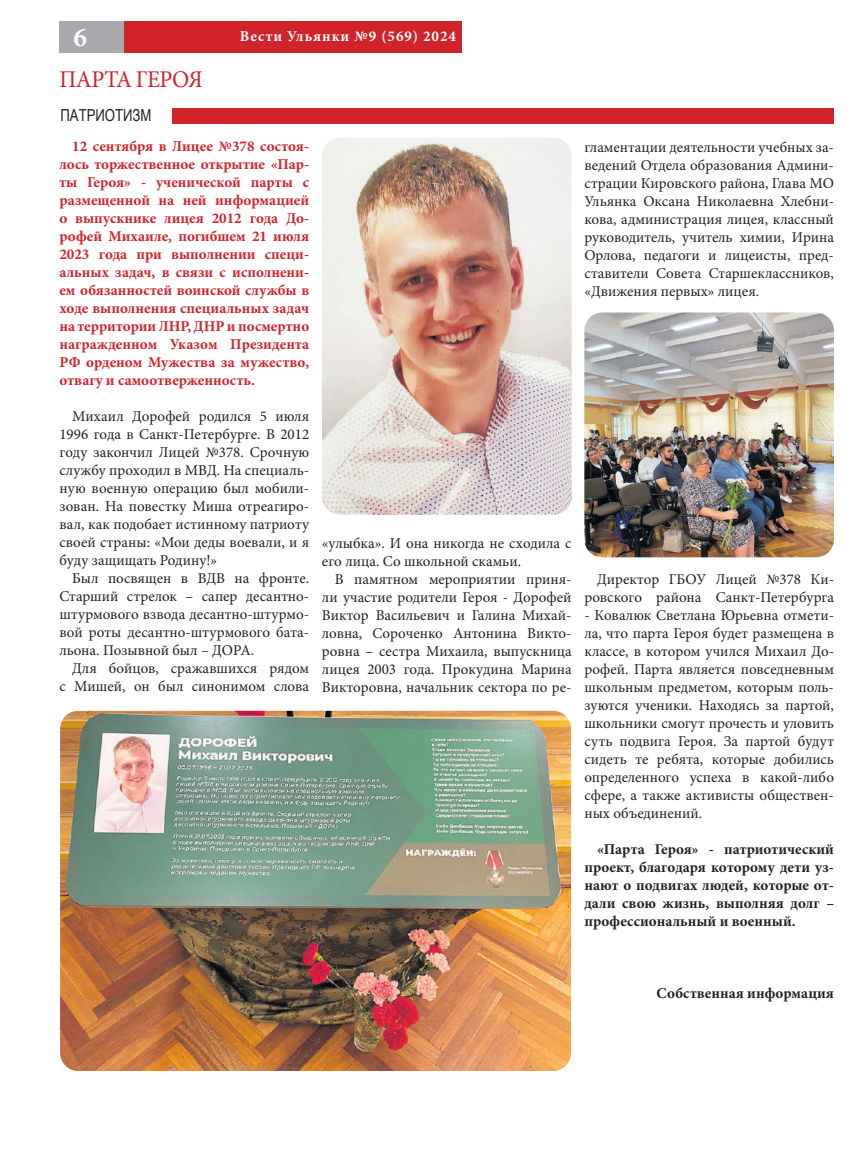
<style>
.page{position:relative;width:851px;height:1170px;background:#fff}
.page>*{position:absolute;margin:0;border:0;box-sizing:border-box;transform-origin:0 0}
.t1{font:700 27px "Minion Pro";color:#fff}
.t2{font:24px "Minion Pro";letter-spacing:-.03em;color:#d1232a;scale:.96 1}
.t3{font:16.5px "Arial Narrow";color:#231f20}
.t4{font:15px/18px "Minion Pro";color:#231f20;text-align:justify}
.t5{font:700 15px/18px "Minion Pro";color:#d1232a;text-align:justify}
.t6{font:700 15px/18px "Minion Pro";color:#231f20;text-align:justify}
.t7{font:700 15px "Minion Pro";letter-spacing:.06em;color:#fff}
</style>
<div class="page">
<div style="left:124px;top:21px;width:338px;height:32px;background:#d1232a"></div>
<div style="left:60px;top:21px;width:64px;height:32px;background:#a8a9ad"></div>
<div style="left:173px;top:108px;width:661px;height:15px;background:#d1232a"></div>
<img style="left:322px;top:138px;width:249px;height:376px;border-radius:18px">
<img style="left:60px;top:710px;width:511px;height:360px;border-radius:18px">
<img style="left:584px;top:312px;width:249px;height:245px;border-radius:18px">
<h1 class="t1" style="left:73px;top:26px;width:15px">6</h1>
<p class="t7" style="left:240px;top:30px;width:217px">Вести Ульянки №9 (569) 2024</p>
<h2 class="t2" style="left:60px;top:70px;width:151px">ПАРТА ГЕРОЯ</h2>
<p class="t3" style="left:60px;top:106px;width:92px">ПАТРИОТИЗМ</p>
<p class="t5" style="left:59px;top:138px;width:251px;text-indent:13px">12 сентября в Лицее №378 состоя&shy;лось торжественное открытие «Пар&shy;ты Героя» - ученической парты с размещенной на ней информацией о выпускнике лицея 2012 года До&shy;рофей Михаиле, погибшем 21 июля 2023 года при выполнении специ&shy;альных задач, в связи с исполнени&shy;ем обязанностей воинской службы в ходе выполнения специальных задач на территории ЛНР, ДНР и посмертно награжденном Указом Президента РФ орденом Мужества за мужество, отвагу и самоотверженность.</p>
<p class="t4" style="left:59px;top:408px;width:251px;text-indent:13px">Михаил Дорофей родился 5 июля 1996 года в Санкт-Петербурге. В 2012 году закончил Лицей №378. Срочную службу проходил в МВД. На специаль&shy;ную военную операцию был мобили&shy;зован. На повестку Миша отреагиро&shy;вал, как подобает истинному патриоту своей страны: «Мои деды воевали, и я буду защищать Родину!»</p>
<p class="t4" style="left:59px;top:570px;width:251px;text-indent:13px">Был посвящен в ВДВ на фронте.<br>Старший стрелок – сапер десантно&shy;штурмового взвода десантно-штурмо&shy;вой роты десантно-штурмового бата&shy;льона. Позывной был – ДОРА.</p>
<p class="t4" style="left:59px;top:660px;width:251px;text-align:right">Для бойцов, сражавшихся рядом<br>с Мишей, он был синонимом слова</p>
<p class="t4" style="left:322px;top:535px;width:251px">«улыбка». И она никогда не сходила с его лица. Со школьной скамьи.</p>
<p class="t4" style="left:322px;top:571px;width:251px;text-indent:13px">В памятном мероприятии приня&shy;ли участие родители Героя - Дорофей Виктор Васильевич и Галина Михай&shy;ловна, Сороченко Антонина Викто&shy;ровна – сестра Михаила, выпускница лицея 2003 года. Прокудина Марина Викторовна, начальник сектора по ре-</p>
<p class="t4" style="left:584px;top:140px;width:251px">гламентации деятельности учебных за&shy;ведений Отдела образования Админи&shy;страции Кировского района, Глава МО Ульянка Оксана Николаевна Хлебни&shy;кова, администрация лицея, классный руководитель, учитель химии, Ирина Орлова, педагоги и лицеисты, пред&shy;ставители Совета Старшеклассников, «Движения первых» лицея.</p>
<p class="t4" style="left:584px;top:571px;width:251px;text-align:right">Директор ГБОУ Лицей №378 Ки&shy;ровского района Санкт-Петербурга</p>
<p class="t4" style="left:584px;top:607px;width:251px">- Ковалюк Светлана Юрьевна отмети&shy;ла, что парта Героя будет размещена в классе, в котором учился Михаил До&shy;рофей. Парта является повседневным школьным предметом, которым поль&shy;зуются ученики. Находясь за партой, школьники смогут прочесть и уловить суть подвига Героя. За партой будут сидеть те ребята, которые добились определенного успеха в какой-либо сфере, а также активисты обществен&shy;ных объединений.</p>
<p class="t6" style="left:584px;top:841px;width:251px;text-indent:13px">«Парта Героя» - патриотический проект, благодаря которому дети уз&shy;нают о подвигах людей, которые от&shy;дали свою жизнь, выполняя долг – профессиональный и военный.</p>
<p class="t6" style="left:656px;top:985px;width:179px">Собственная информация</p>
</div>
